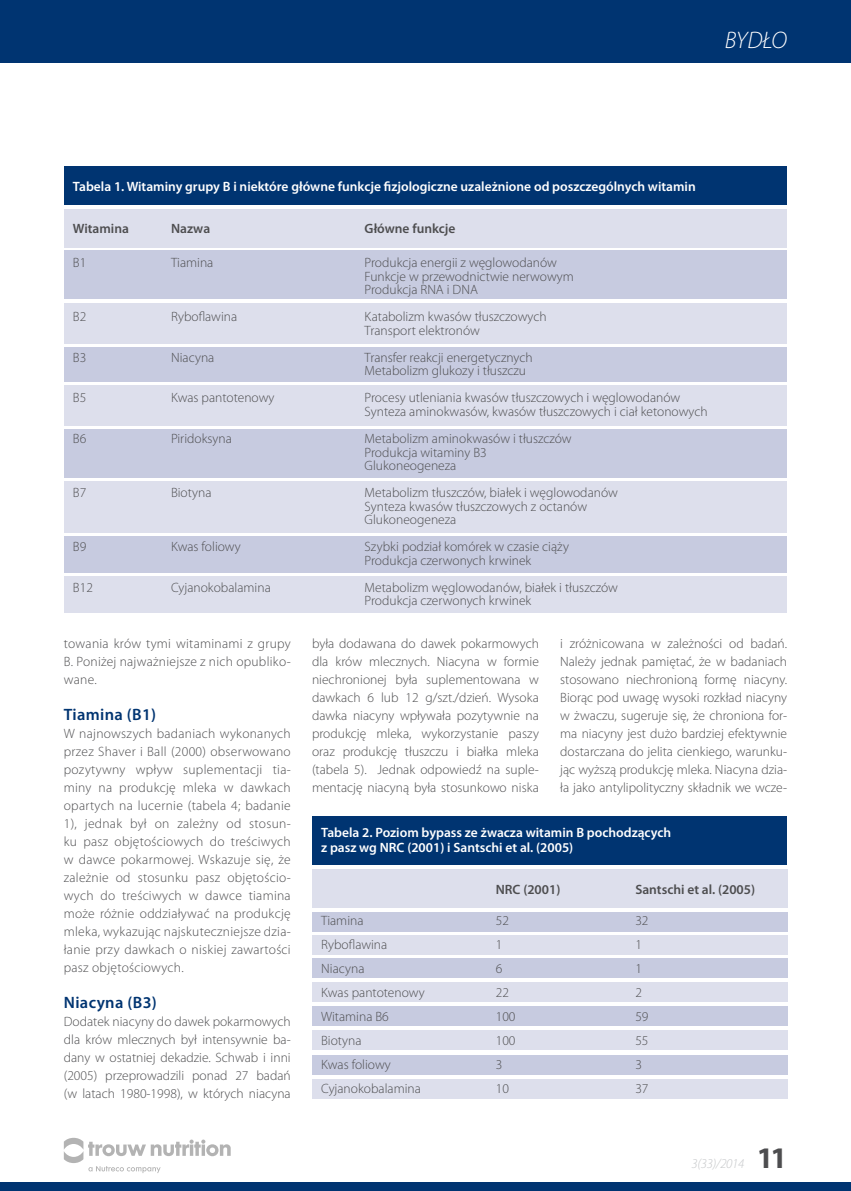
<style>
.page{position:relative;width:851px;height:1191px;background:#fff}
.page>*{position:absolute;margin:0;border:0;box-sizing:border-box;transform-origin:0 0}
.t1{font:italic 300 24px "Myriad Pro";letter-spacing:-.01em;color:#fff}
.t2{font:600 16.5px "Myriad Pro";letter-spacing:.02em;color:#003471}
.t3{font:300 13.5px/18px "Myriad Pro";color:#4d4d4f}
.t4{font:600 13.5px/15px "Myriad Pro";color:#fff}
.t5{font:600 13.5px "Myriad Pro";color:#4d4d4f}
.t6{font:italic 300 13.5px "Myriad Pro";letter-spacing:-.02em;color:#c5c7c9}
.s1{font-weight:700;font-style:normal;font-size:30px;color:#4d4d4f}
</style>
<div class="page">
<div style="left:0;top:1181px;width:850px;height:10px;background:#003471"></div>
<div style="left:0;top:0;width:850px;height:63px;background:#003471"></div>
<svg style="left:64px;top:1137px;width:167px;height:36px"></svg>
<div style="left:64px;top:166px;width:723px;height:38px;background:#003471"></div>
<div style="left:64px;top:209px;width:722px;height:38px;background:#dddfec"></div>
<div style="left:64px;top:303px;width:722px;height:41px;background:#dddfec"></div>
<div style="left:64px;top:385px;width:722px;height:40px;background:#dddfec"></div>
<div style="left:64px;top:481px;width:722px;height:51px;background:#dddfec"></div>
<div style="left:64px;top:576px;width:722px;height:36px;background:#dddfec"></div>
<div style="left:64px;top:250px;width:722px;height:49px;background:#c7cbe0"></div>
<div style="left:64px;top:347px;width:722px;height:34px;background:#c7cbe0"></div>
<div style="left:64px;top:428px;width:722px;height:49px;background:#c7cbe0"></div>
<div style="left:64px;top:536px;width:722px;height:36px;background:#c7cbe0"></div>
<div style="left:312px;top:816px;width:475px;height:49px;background:#003471"></div>
<div style="left:312px;top:869px;width:475px;height:38px;background:#dddfec"></div>
<div style="left:312px;top:935px;width:475px;height:19px;background:#dddfec"></div>
<div style="left:312px;top:982px;width:475px;height:20px;background:#dddfec"></div>
<div style="left:312px;top:1030px;width:475px;height:19px;background:#dddfec"></div>
<div style="left:312px;top:1079px;width:475px;height:19px;background:#dddfec"></div>
<div style="left:312px;top:912px;width:475px;height:19px;background:#c7cbe0"></div>
<div style="left:312px;top:958px;width:475px;height:20px;background:#c7cbe0"></div>
<div style="left:312px;top:1006px;width:475px;height:19px;background:#c7cbe0"></div>
<div style="left:312px;top:1055px;width:475px;height:19px;background:#c7cbe0"></div>
<h1 class="t1" style="left:724px;top:26px;width:64px">bydło</h1>
<p class="t4" style="left:73px;top:178px;width:624px">Tabela 1. Witaminy grupy B i niektóre główne funkcje fizjologiczne uzależnione od poszczególnych witamin</p>
<p class="t5" style="left:73px;top:220px;width:57px">Witamina</p>
<p class="t5" style="left:171px;top:220px;width:41px">Nazwa</p>
<p class="t5" style="left:364px;top:220px;width:92px">Główne funkcje</p>
<p class="t3" style="left:73px;top:254px;width:15px">B1</p>
<p class="t3" style="left:171px;top:254px;width:44px">Tiamina</p>
<p class="t3" style="left:364px;top:256px;width:211px;line-height:13.5px">Produkcja energii z węglowodanów<br>Funkcje w przewodnictwie nerwowym<br>Produkcja RNA i DNA</p>
<p class="t3" style="left:73px;top:308px;width:15px">B2</p>
<p class="t3" style="left:171px;top:308px;width:68px">Ryboflawina</p>
<p class="t3" style="left:364px;top:310px;width:183px;line-height:13.5px">Katabolizm kwasów tłuszczowych<br>Transport elektronów</p>
<p class="t3" style="left:73px;top:348px;width:15px">B3</p>
<p class="t3" style="left:171px;top:348px;width:45px">Niacyna</p>
<p class="t3" style="left:364px;top:350px;width:169px;line-height:13.5px">Transfer reakcji energetycznych<br>Metabolizm glukozy i tłuszczu</p>
<p class="t3" style="left:73px;top:389px;width:15px">B5</p>
<p class="t3" style="left:171px;top:389px;width:105px">Kwas pantotenowy</p>
<p class="t3" style="left:364px;top:391px;width:344px;line-height:13.5px">Procesy utleniania kwasów tłuszczowych i węglowodanów<br>Synteza aminokwasów, kwasów tłuszczowych i ciał ketonowych</p>
<p class="t3" style="left:73px;top:429px;width:15px">B6</p>
<p class="t3" style="left:171px;top:429px;width:62px">Piridoksyna</p>
<p class="t3" style="left:364px;top:431px;width:208px;line-height:13.5px">Metabolizm aminokwasów i tłuszczów<br>Produkcja witaminy B3<br>Glukoneogeneza</p>
<p class="t3" style="left:73px;top:483px;width:15px">B7</p>
<p class="t3" style="left:171px;top:483px;width:42px">Biotyna</p>
<p class="t3" style="left:364px;top:485px;width:255px;line-height:13.5px">Metabolizm tłuszczów, białek i węglowodanów<br>Synteza kwasów tłuszczowych z octanów<br>Glukoneogeneza</p>
<p class="t3" style="left:73px;top:537px;width:15px">B9</p>
<p class="t3" style="left:171px;top:537px;width:71px">Kwas foliowy</p>
<p class="t3" style="left:364px;top:539px;width:206px;line-height:13.5px">Szybki podział komórek w czasie ciąży<br>Produkcja czerwonych krwinek</p>
<p class="t3" style="left:73px;top:578px;width:21px">B12</p>
<p class="t3" style="left:171px;top:578px;width:101px">Cyjanokobalamina</p>
<p class="t3" style="left:364px;top:580px;width:255px;line-height:13.5px">Metabolizm węglowodanów, białek i tłuszczów<br>Produkcja czerwonych krwinek</p>
<p class="t3" style="left:64px;top:634px;width:228px;text-align:justify">towania krów tymi witaminami z grupy B. Poniżej najważniejsze z nich opubliko&shy;wane.</p>
<p class="t2" style="left:64px;top:704px;width:94px">Tiamina (B1)</p>
<p class="t3" style="left:64px;top:724px;width:228px;text-align:justify">W najnowszych badaniach wykonanych przez Shaver i Ball (2000) obserwowano pozytywny wpływ suplementacji tia&shy;miny na produkcję mleka w dawkach opartych na lucernie (tabela 4; badanie 1), jednak był on zależny od stosun&shy;ku pasz objętościowych do treściwych w dawce pokarmowej. Wskazuje się, że zależnie od stosunku pasz objętościo&shy;wych do treściwych w dawce tiamina może różnie oddziaływać na produkcję mleka, wykazując najskuteczniejsze dzia&shy;łanie przy dawkach o niskiej zawartości pasz objętościowych.</p>
<p class="t2" style="left:64px;top:992px;width:94px">Niacyna (B3)</p>
<p class="t3" style="left:64px;top:1012px;width:228px;text-align:justify">Dodatek niacyny do dawek pokarmowych dla krów mlecznych był intensywnie ba&shy;dany w ostatniej dekadzie. Schwab i inni (2005) przeprowadzili ponad 27 badań (w latach 1980-1998), w których niacyna</p>
<p class="t3" style="left:312px;top:634px;width:228px;text-align:justify">była dodawana do dawek pokarmowych dla krów mlecznych. Niacyna w formie niechronionej była suplementowana w dawkach 6 lub 12 g/szt./dzień. Wysoka dawka niacyny wpływała pozytywnie na produkcję mleka, wykorzystanie paszy oraz produkcję tłuszczu i białka mleka (tabela 5). Jednak odpowiedź na suple&shy;mentację niacyną była stosunkowo niska</p>
<p class="t3" style="left:560px;top:634px;width:228px;text-align:justify">i zróżnicowana w zależności od badań.<br>Należy jednak pamiętać, że w badaniach stosowano niechronioną formę niacyny.<br>Biorąc pod uwagę wysoki rozkład niacyny w żwaczu, sugeruje się, że chroniona for&shy;ma niacyny jest dużo bardziej efektywnie dostarczana do jelita cienkiego, warunku&shy;jąc wyższą produkcję mleka. Niacyna dzia&shy;ła jako antylipolityczny składnik we wcze-</p>
<p class="t4" style="left:321px;top:824px;width:351px">Tabela 2. Poziom bypass ze żwacza witamin B pochodzących z pasz wg NRC (2001) i Santschi et al. (2005)</p>
<p class="t5" style="left:495px;top:880px;width:66px">NRC (2001)</p>
<p class="t5" style="left:635px;top:880px;width:121px">Santschi et al. (2005)</p>
<p class="t3" style="left:321px;top:911px;width:44px">Tiamina</p>
<p class="t3" style="left:495px;top:911px;width:15px">52</p>
<p class="t3" style="left:635px;top:911px;width:15px">32</p>
<p class="t3" style="left:321px;top:935px;width:68px">Ryboflawina</p>
<p class="t3" style="left:495px;top:935px;width:8px">1</p>
<p class="t3" style="left:635px;top:935px;width:8px">1</p>
<p class="t3" style="left:321px;top:959px;width:45px">Niacyna</p>
<p class="t3" style="left:495px;top:959px;width:8px">6</p>
<p class="t3" style="left:635px;top:959px;width:8px">1</p>
<p class="t3" style="left:321px;top:983px;width:105px">Kwas pantotenowy</p>
<p class="t3" style="left:495px;top:983px;width:15px">22</p>
<p class="t3" style="left:635px;top:983px;width:8px">2</p>
<p class="t3" style="left:321px;top:1007px;width:69px">Witamina B6</p>
<p class="t3" style="left:495px;top:1007px;width:21px">100</p>
<p class="t3" style="left:635px;top:1007px;width:15px">59</p>
<p class="t3" style="left:321px;top:1031px;width:42px">Biotyna</p>
<p class="t3" style="left:495px;top:1031px;width:21px">100</p>
<p class="t3" style="left:635px;top:1031px;width:15px">55</p>
<p class="t3" style="left:321px;top:1055px;width:71px">Kwas foliowy</p>
<p class="t3" style="left:495px;top:1055px;width:8px">3</p>
<p class="t3" style="left:635px;top:1055px;width:8px">3</p>
<p class="t3" style="left:321px;top:1079px;width:101px">Cyjanokobalamina</p>
<p class="t3" style="left:495px;top:1079px;width:15px">10</p>
<p class="t3" style="left:635px;top:1079px;width:15px">37</p>
<p class="t6" style="left:691px;top:1155px;width:97px">3(33)/2014 <span class="s1">11</span></p>
</div>
